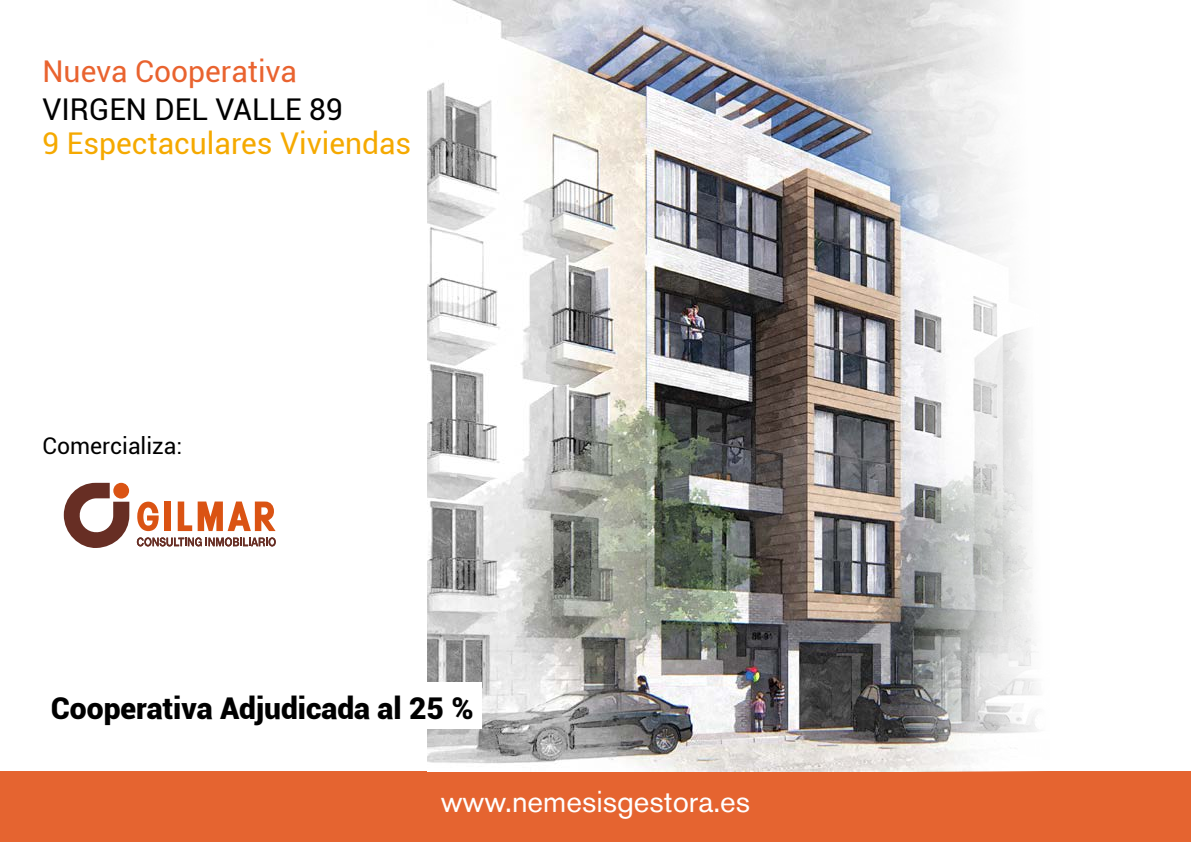
<style>
.page{position:relative;width:1191px;height:842px;background:#fff}
.page>*{position:absolute;margin:0;border:0;box-sizing:border-box;transform-origin:0 0}
.t1{font:900 30px "Roboto";color:#000}
.t2{font:30px "Roboto";color:#f5a900}
.t3{font:30px "Akzidenz Grotesk BE";color:#fff}
.t4{font:30px "Roboto";color:#e9632f}
.t5{font:30px "Roboto";color:#000}
.t6{font:23px "Roboto";color:#000}
</style>
<div class="page">
<div style="left:0;top:771px;width:1191px;height:71px;background:#e56430"></div>
<img style="left:427px;top:0;width:611px;height:771px">
<div style="left:43px;top:682px;width:439px;height:47px;background:#fff"></div>
<svg style="left:137px;top:537px;width:139px;height:9px"></svg>
<svg style="left:64px;top:483px;width:65px;height:65px"></svg>
<div style="left:164px;top:501px;width:7px;height:30px;background:#da5313"></div>
<svg style="left:178px;top:501px;width:14px;height:30px"></svg>
<svg style="left:137px;top:502px;width:22px;height:29px"></svg>
<svg style="left:198px;top:501px;width:77px;height:30px"></svg>
<p class="t4" style="left:43px;top:51px;width:256px">Nueva Cooperativa</p>
<p class="t5" style="left:43px;top:89px;width:302px">VIRGEN DEL VALLE 89</p>
<p class="t2" style="left:43px;top:123px;width:370px">9 Espectaculares Viviendas</p>
<p class="t6" style="left:43px;top:430px;width:141px">Comercializa:</p>
<p class="t1" style="left:51px;top:687px;width:424px">Cooperativa Adjudicada al 25 %</p>
<p class="t3" style="left:441px;top:784px;width:311px">www.nemesisgestora.es</p>
</div>
